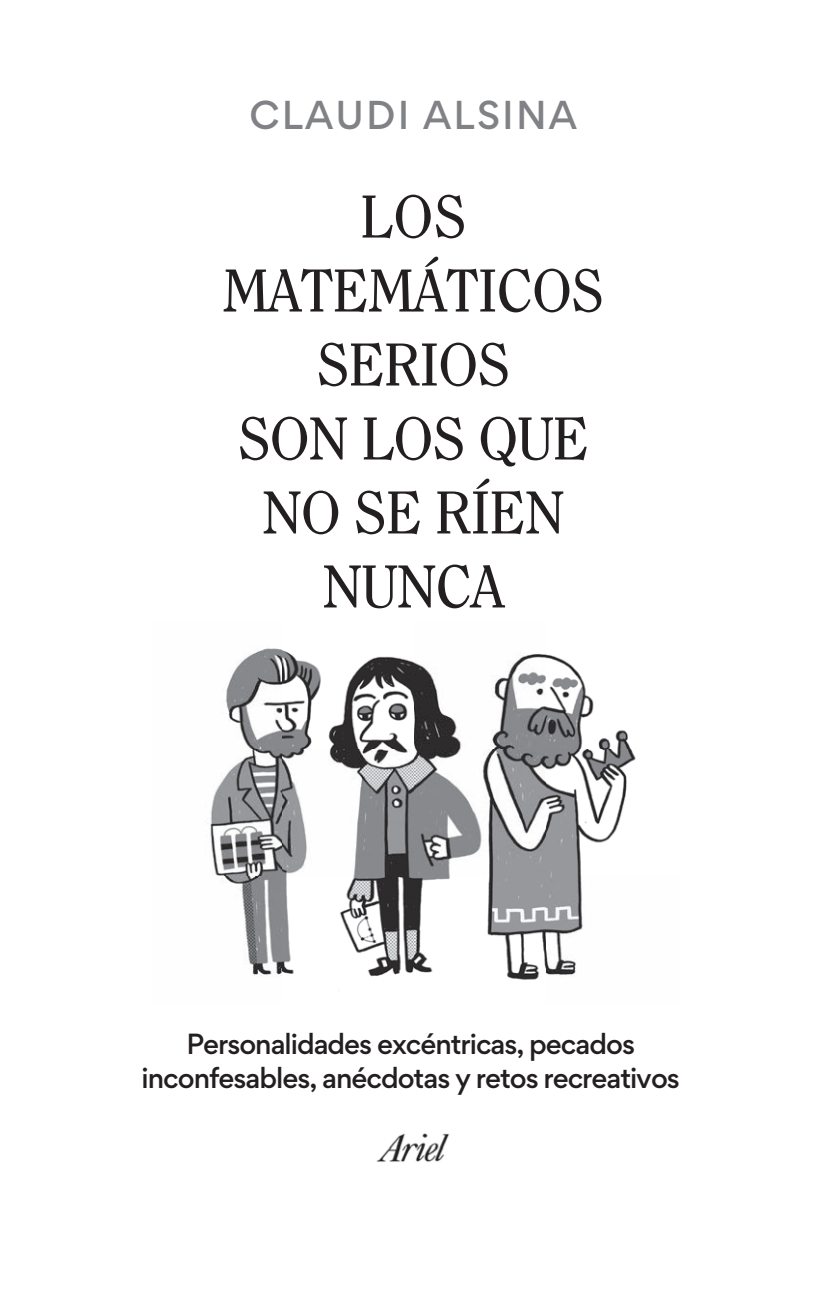
<style>
.page{position:relative;width:821px;height:1303px;background:#fff}
.page>*{position:absolute;margin:0;border:0;box-sizing:border-box;transform-origin:0 0}
.t1{font:60px/74px "Clearface Std";letter-spacing:-.02em;color:#231f20;text-align:center}
.t2{font:500 36px "Gordita";letter-spacing:.06em;color:#808285}
.t3{font:500 26px/34px "Gordita";letter-spacing:-.04em;color:#231f20;text-align:center}
</style>
<div class="page">
<img style="left:376px;top:1133px;width:74px;height:29px">
<img style="left:205px;top:648px;width:431px;height:332px">
<h2 class="t2" style="left:249px;top:88px;width:329px">CLAUDI ALSINA</h2>
<h1 class="t1" style="left:222px;top:180px;width:383px">LOS<br>MATEMÁTICOS<br>SERIOS<br>SON LOS QUE<br>NO SE RÍEN<br>NUNCA</h1>
<p class="t3" style="left:142px;top:1026px;width:539px">Personalidades excéntricas, pecados inconfesables, anécdotas y retos recreativos</p>
</div>
